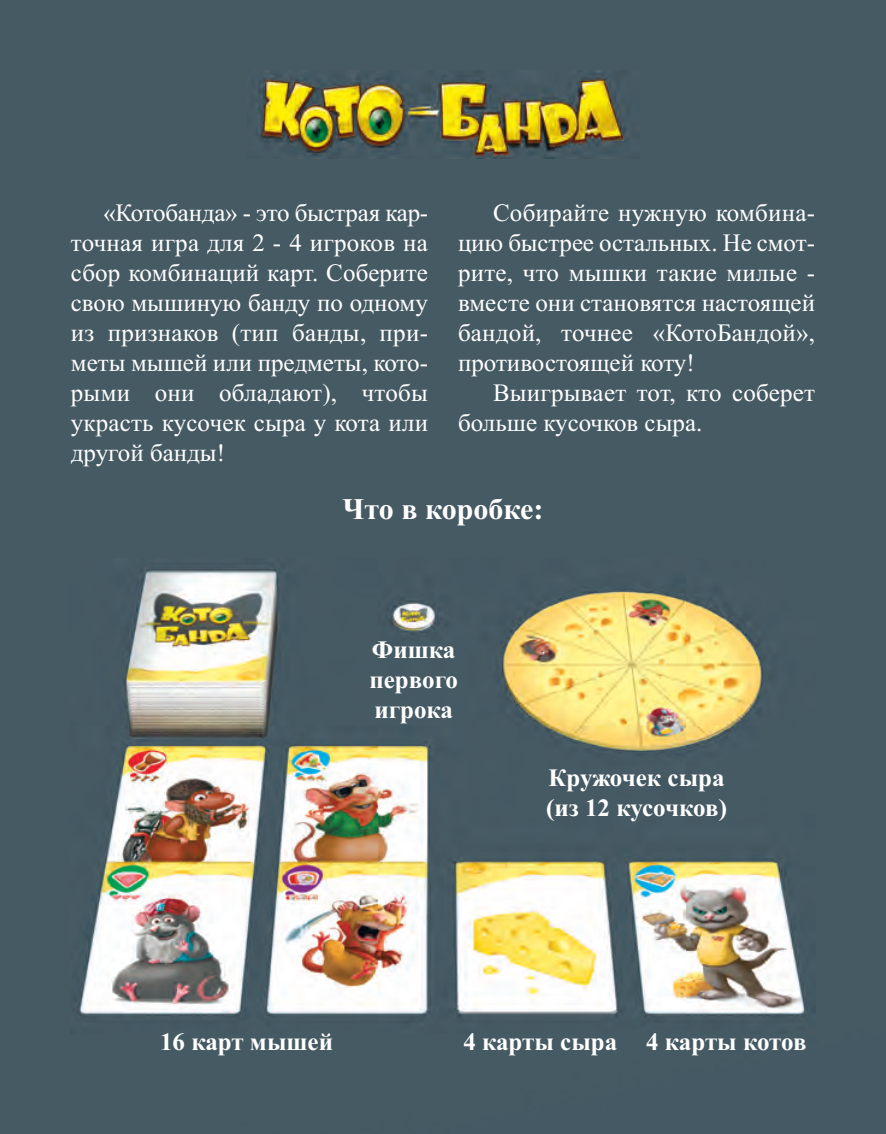
<style>
.page{position:relative;width:886px;height:1134px;background:#465a64}
.page>*{position:absolute;margin:0;border:0;box-sizing:border-box;transform-origin:0 0}
.t1{font:700 30px "Times New Roman";color:#fff}
.t2{font:25px/30px "Times New Roman";color:#fff;text-align:justify}
.t3{font:700 25px/30px "Times New Roman";color:#fff;text-align:justify}
</style>
<div class="page">
<img style="left:247px;top:71px;width:392px;height:88px">
<img style="left:71px;top:558px;width:744px;height:475px">
<p class="t2" style="left:71px;top:197px;width:359px;text-indent:33px">«Котобанда» - это быстрая кар&shy;точная игра для 2 - 4 игроков на сбор комбинаций карт. Соберите свою мышиную банду по одному из признаков (тип банды, при&shy;меты мышей или предметы, кото&shy;рыми они обладают), чтобы украсть кусочек сыра у кота или другой банды!</p>
<p class="t2" style="left:458px;top:197px;width:359px;text-indent:35px">Собирайте нужную комбина&shy;цию быстрее остальных. Не смот&shy;рите, что мышки такие милые - вместе они становятся настоящей бандой, точнее «КотоБандой», противостоящей коту!</p>
<p class="t2" style="left:458px;top:377px;width:359px;text-indent:35px">Выигрывает тот, кто соберет больше кусочков сыра.</p>
<p class="t1" style="left:342px;top:491px;width:202px">Что в коробке:</p>
<p class="t3" style="left:369px;top:634px;width:90px">Фишка первого игрока</p>
<p class="t3" style="left:548px;top:762px;width:178px">Кружочек сыра</p>
<p class="t3" style="left:546px;top:792px;width:182px">(из 12 кусочков)</p>
<p class="t3" style="left:160px;top:1026px;width:175px">16 карт мышей</p>
<p class="t3" style="left:463px;top:1026px;width:155px">4 карты сыра</p>
<p class="t3" style="left:646px;top:1026px;width:162px">4 карты котов</p>
</div>
